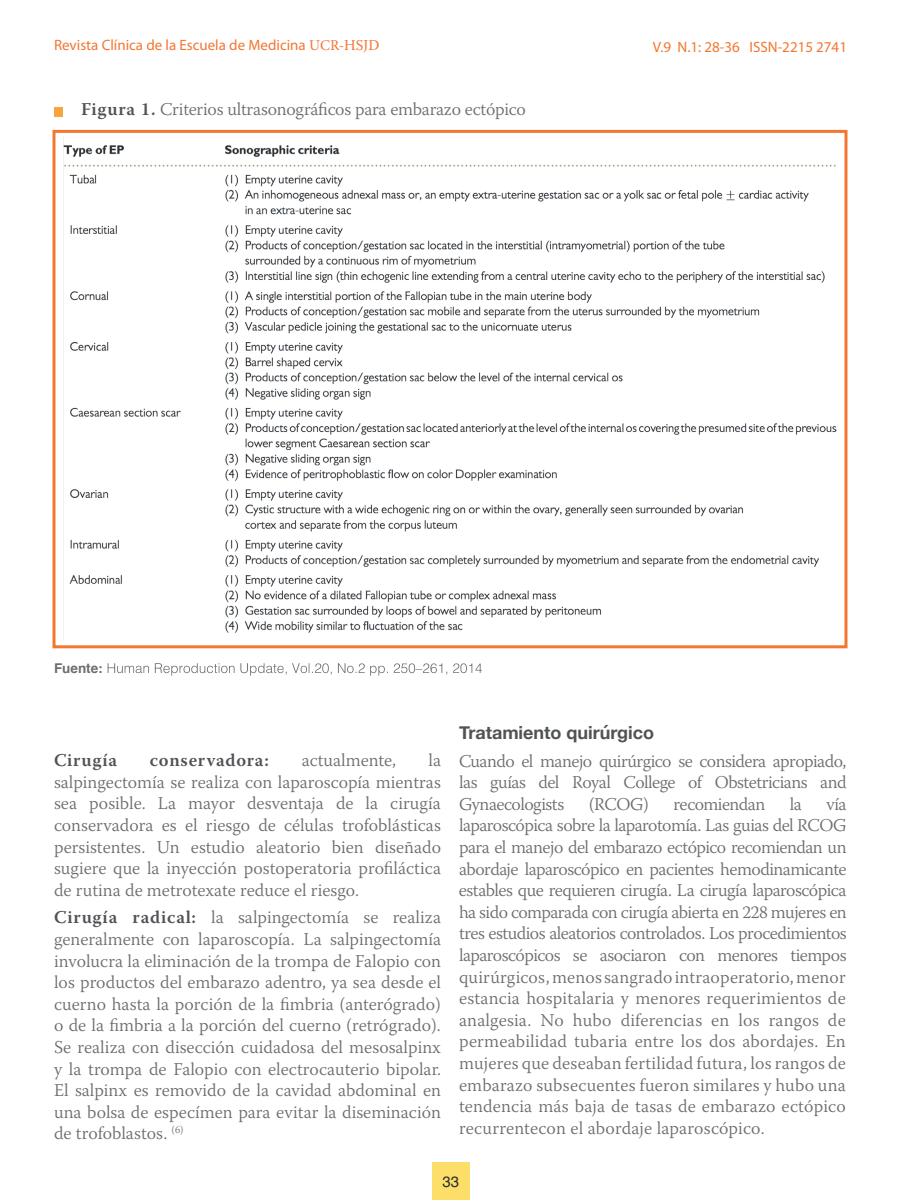
<style>
.page{position:relative;width:900px;height:1200px;background:#fff}
.page>*{position:absolute;margin:0;border:0;box-sizing:border-box;transform-origin:0 0}
.t1{font:300 18px/21.6px "Warnock Pro";color:#6c6d70;text-align:justify}
.t2{font:700 18px "Helvetica Neue";color:#505356}
.t3{font:600 18px "Warnock Pro";letter-spacing:.04em;color:#505356}
.t4{font:300 18px "Warnock Pro";letter-spacing:-.03em;color:#6c6d70}
.t5{font:15px "Myriad Pro";color:#f37631}
.t6{font:15px "Helvetica";color:#292d2f}
.t7{font:700 13.5px "Helvetica";color:#6c6d70}
.s1{font-family:"Minion Pro"}
.s2{font-family:"Warnock Pro"}
.s3{font-weight:600;color:#505356}
</style>
<div class="page">
<div style="left:432px;top:1163px;width:38px;height:37px;background:#fcde69"></div>
<img style="left:63px;top:137px;width:774px;height:504px">
<div style="left:52px;top:130px;width:796px;height:518px;border:3px solid #f37631"></div>
<div style="left:54px;top:108px;width:9px;height:9px;background:#f6a540"></div>
<svg style="left:108px;top:663px;width:374px;height:13px"></svg>
<p class="t5" style="left:54px;top:36px;width:327px">Revista Clínica de la Escuela de Medicina <span class="s1">UCR-</span><span class="s2">HSJD</span></p>
<p class="t5" style="left:653px;top:38px;width:196px">V.9 N.1: 28-36 ISSN-2215 2741</p>
<p class="t1" style="left:81px;top:98px;width:446px"><span class="s3">Figura 1.</span> Criterios ultrasonográficos para embarazo ectópico</p>
<p class="t7" style="left:54px;top:657px;width:50px">Fuente:</p>
<p class="t1" style="left:54px;top:749px;width:389px;text-indent:374px">la salpingectomía se realiza con laparoscopía mientras sea posible. La mayor desventaja de la cirugía conservadora es el riesgo de células trofoblásticas persistentes. Un estudio aleatorio bien diseñado sugiere que la inyección postoperatoria profiláctica de rutina de metrotexate reduce el riesgo.</p>
<p class="t1" style="left:54px;top:906px;width:389px"><span class="s3">Cirugía radical:</span> la salpingectomía se realiza generalmente con laparoscopía. La salpingectomía involucra la eliminación de la trompa de Falopio con los productos del embarazo adentro, ya sea desde el cuerno hasta la porción de la fimbria (anterógrado) o de la fimbria a la porción del cuerno (retrógrado).<br>Se realiza con disección cuidadosa del mesosalpinx y la trompa de Falopio con electrocauterio bipolar.<br>El salpinx es removido de la cavidad abdominal en una bolsa de especímen para evitar la diseminación de trofoblastos. <sup>(6)</sup></p>
<p class="t3" style="left:54px;top:749px;width:65px">Cirugía</p>
<p class="t3" style="left:150px;top:749px;width:121px">conservadora:</p>
<p class="t1" style="left:302px;top:749px;width:96px">actualmente,</p>
<p class="t2" style="left:459px;top:719px;width:197px">Tratamiento quirúrgico</p>
<p class="t1" style="left:459px;top:750px;width:389px">Cuando el manejo quirúrgico se considera apropiado, las guías del Royal College of Obstetricians and Gynaecologists</p>
<p class="t1" style="left:589px;top:793px;width:62px">(RCOG)</p>
<p class="t4" style="left:674px;top:793px;width:93px">recomiendan</p>
<p class="t1" style="left:790px;top:793px;width:14px">la</p>
<p class="t1" style="left:459px;top:793px;width:389px;text-indent:367px">vía laparoscópica sobre la laparotomía. Las guias del RCOG para el manejo del embarazo ectópico recomiendan un abordaje laparoscópico en pacientes hemodinamicante estables que requieren cirugía. La cirugía laparoscópica ha sido comparada con cirugía abierta en 228 mujeres en tres estudios aleatorios controlados. Los procedimientos laparoscópicos se asociaron con menores tiempos quirúrgicos,menossangradointraoperatorio,menor estancia hospitalaria y menores requerimientos de analgesia. No hubo diferencias en los rangos de permeabilidad tubaria entre los dos abordajes. En mujeres que deseaban fertilidad futura, los rangos de embarazo subsecuentes fueron similares y hubo una tendencia más baja de tasas de embarazo ectópico recurrentecon el abordaje laparoscópico.</p>
<p class="t6" style="left:442px;top:1170px;width:18px">33</p>
</div>
